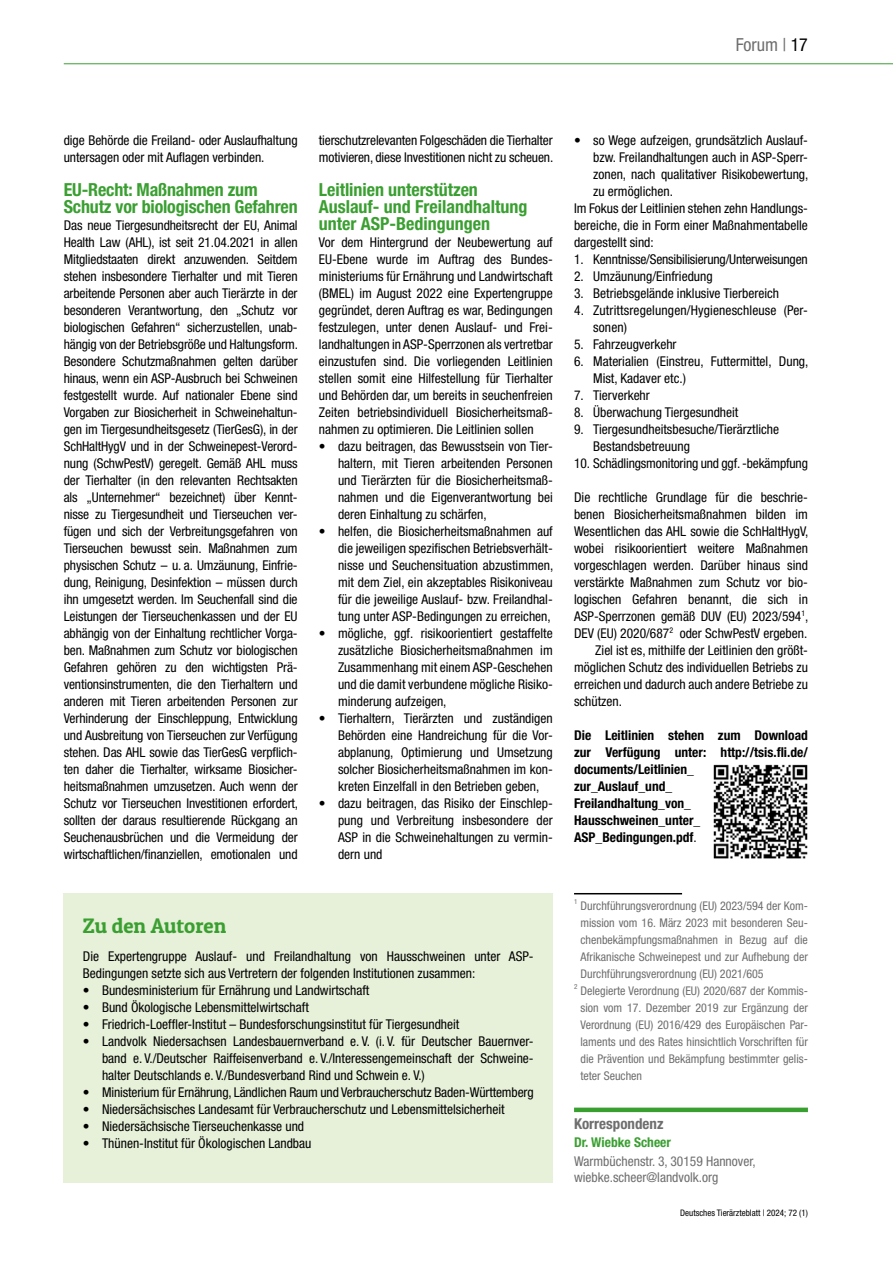
<style>
.page{position:relative;width:893px;height:1263px;background:#fff}
.page>*{position:absolute;margin:0;border:0;box-sizing:border-box;transform-origin:0 0}
.t1{font:21px "Patua One";color:#3a9f31}
.t2{font:700 condensed 18px/17px "Helvetica Neue LT Std";letter-spacing:-.005em;color:#3a9f31}
.t3{font:condensed 18px "Helvetica Neue LT Std";color:#6e6e6e}
.t4{font:700 condensed 15px "Helvetica Neue LT Std";color:#6e6e6e}
.t5{font:condensed 13.5px/17px "Helvetica Neue LT Std";color:#000;text-align:justify}
.t6{font:700 condensed 13.5px/17px "Helvetica Neue LT Std";color:#000}
.t7{font:condensed 13.5px/16.2px "Helvetica Neue LT Std";color:#6e6e6e}
.t8{font:700 condensed 13.5px "Helvetica Neue LT Std";color:#3a9f31}
.t9{font:condensed 12px/17px "Helvetica Neue LT Std";color:#6e6e6e;text-align:justify}
.t10{font:condensed 9px "Helvetica Neue LT Std";color:#000}
.t11{font:condensed 7.05px "Helvetica Neue LT Std";color:#6e6e6e}
.s1{color:#000}
.s2{font-weight:400}
</style>
<div class="page">
<hr style="left:64px;top:63px;width:829px;height:1px;background:#3a9f31">
<hr style="left:574px;top:893px;width:108px;height:1px;background:#000">
<div style="left:64px;top:893px;width:489px;height:289px;background:#e7f0d9"></div>
<div style="left:574px;top:1107px;width:234px;height:5px;background:#3a9f31"></div>
<img style="left:713px;top:764px;width:95px;height:95px">
<h2 class="t3" style="left:736px;top:34px;width:74px">Forum | <span class="s1">17</span></h2>
<p class="t5" style="left:64px;top:131px;width:235px">dige Behörde die Freiland- oder Auslaufhaltung untersagen oder mit Auflagen verbinden.</p>
<h2 class="t2" style="left:64px;top:180px;width:235px">EU-Recht: Maßnahmen zum<br>Schutz vor biologischen Gefahren</h2>
<p class="t5" style="left:64px;top:216px;width:236px">Das neue Tiergesundheitsrecht der EU, Animal Health Law (AHL), ist seit 21.04.2021 in allen Mitgliedstaaten direkt anzuwenden. Seitdem stehen insbesondere Tierhalter und mit Tieren arbeitende Personen aber auch Tierärzte in der besonderen Verantwortung, den „Schutz vor biologischen Gefahren“ sicherzustellen, unab&shy;hängig von der Betriebsgröße und Haltungsform.<br>Besondere Schutzmaßnahmen gelten darüber hinaus, wenn ein ASP-Ausbruch bei Schweinen festgestellt wurde. Auf nationaler Ebene sind Vorgaben zur Biosicherheit in Schweinehaltun&shy;gen im Tiergesundheitsgesetz (TierGesG), in der SchHaltHygV und in der Schweinepest-Verord&shy;nung (SchwPestV) geregelt. Gemäß AHL muss der Tierhalter (in den relevanten Rechtsakten als „Unternehmer“ bezeichnet) über Kennt&shy;nisse zu Tiergesundheit und Tierseuchen ver&shy;fügen und sich der Verbreitungsgefahren von Tierseuchen bewusst sein. Maßnahmen zum physischen Schutz – u. a. Umzäunung, Einfrie&shy;dung, Reinigung, Desinfektion – müssen durch ihn umgesetzt werden. Im Seuchenfall sind die Leistungen der Tierseuchenkassen und der EU abhängig von der Einhaltung rechtlicher Vorga&shy;ben. Maßnahmen zum Schutz vor biologischen Gefahren gehören zu den wichtigsten Prä&shy;ventionsinstrumenten, die den Tierhaltern und anderen mit Tieren arbeitenden Personen zur Verhinderung der Einschleppung, Entwicklung und Ausbreitung von Tierseuchen zur Verfügung stehen. Das AHL sowie das TierGesG verpflich&shy;ten daher die Tierhalter, wirksame Biosicher&shy;heitsmaßnahmen umzusetzen. Auch wenn der Schutz vor Tierseuchen Investitionen erfordert, sollten der daraus resultierende Rückgang an Seuchenausbrüchen und die Vermeidung der wirtschaftlichen/finanziellen, emotionalen und</p>
<p class="t5" style="left:319px;top:131px;width:236px">tierschutzrelevanten Folgeschäden die Tierhalter motivieren, diese Investitionen nicht zu scheuen.</p>
<h2 class="t2" style="left:319px;top:180px;width:210px">Leitlinien unterstützen<br>Auslauf- und Freilandhaltung unter ASP-Bedingungen</h2>
<p class="t5" style="left:319px;top:233px;width:235px">Vor dem Hintergrund der Neubewertung auf EU-Ebene wurde im Auftrag des Bundes&shy;ministeriums für Ernährung und Landwirtschaft (BMEL) im August 2022 eine Expertengruppe gegründet, deren Auftrag es war, Bedingungen festzulegen, unter denen Auslauf- und Frei&shy;landhaltungen in ASP-Sperrzonen als vertretbar einzustufen sind. Die vorliegenden Leitlinien stellen somit eine Hilfestellung für Tierhalter und Behörden dar, um bereits in seuchenfreien Zeiten betriebsindividuell Biosicherheitsmaß&shy;nahmen zu optimieren. Die Leitlinien sollen</p>
<p class="t5" style="left:338px;top:437px;width:216px;text-indent:-19px">• dazu beitragen, das Bewusstsein von Tier&shy;haltern, mit Tieren arbeitenden Personen und Tierärzten für die Biosicherheitsmaß&shy;nahmen und die Eigenverantwortung bei deren Einhaltung zu schärfen,</p>
<p class="t5" style="left:338px;top:522px;width:217px;text-indent:-19px">• helfen, die Biosicherheitsmaßnahmen auf die jeweiligen spezifischen Betriebsverhält&shy;nisse und Seuchensituation abzustimmen, mit dem Ziel, ein akzeptables Risikoniveau für die jeweilige Auslauf- bzw. Freilandhal&shy;tung unter ASP-Bedingungen zu erreichen,</p>
<p class="t5" style="left:338px;top:625px;width:216px;text-indent:-19px">• mögliche, ggf. risikoorientiert gestaffelte zusätzliche Biosicherheitsmaßnahmen im Zusammenhang mit einem ASP-Geschehen und die damit verbundene mögliche Risiko&shy;minderung aufzeigen,</p>
<p class="t5" style="left:338px;top:710px;width:216px;text-indent:-19px">• Tierhaltern, Tierärzten und zuständigen Behörden eine Handreichung für die Vor&shy;abplanung, Optimierung und Umsetzung solcher Biosicherheitsmaßnahmen im kon&shy;kreten Einzelfall in den Betrieben geben,</p>
<p class="t5" style="left:338px;top:795px;width:216px;text-indent:-19px">• dazu beitragen, das Risiko der Einschlep&shy;pung und Verbreitung insbesondere der ASP in die Schweinehaltungen zu vermin&shy;dern und</p>
<h1 class="t1" style="left:83px;top:912px;width:145px">Zu den Autoren</h1>
<p class="t5" style="left:83px;top:948px;width:452px">Die Expertengruppe Auslauf- und Freilandhaltung von Hausschweinen unter ASP-<br>Bedingungen setzte sich aus Vertretern der folgenden Institutionen zusammen:</p>
<p class="t5" style="left:83px;top:982px;width:288px">• Bundesministerium für Ernährung und Landwirtschaft</p>
<p class="t5" style="left:83px;top:999px;width:227px">• Bund Ökologische Lebensmittelwirtschaft</p>
<p class="t5" style="left:83px;top:1016px;width:378px">• Friedrich-Loeffler-Institut – Bundesforschungsinstitut für Tiergesundheit</p>
<p class="t5" style="left:102px;top:1033px;width:433px;text-indent:-19px">• Landvolk Niedersachsen Landesbauernverband e. V. (i. V. für Deutscher Bauernver&shy;band e. V./Deutscher Raiffeisenverband e. V./Interessengemeinschaft der Schweine&shy;halter Deutschlands e. V./Bundesverband Rind und Schwein e. V.)</p>
<p class="t5" style="left:83px;top:1084px;width:452px">• Ministerium für Ernährung, Ländlichen Raum und Verbraucherschutz Baden-Württemberg</p>
<p class="t5" style="left:83px;top:1101px;width:423px">• Niedersächsisches Landesamt für Verbraucherschutz und Lebensmittelsicherheit</p>
<p class="t5" style="left:83px;top:1118px;width:223px">• Niedersächsische Tierseuchenkasse und</p>
<p class="t5" style="left:83px;top:1135px;width:230px">• Thünen-Institut für Ökologischen Landbau</p>
<p class="t5" style="left:574px;top:131px;width:235px">• so Wege aufzeigen, grundsätzlich Auslauf-</p>
<p class="t5" style="left:593px;top:148px;width:216px">bzw. Freilandhaltungen auch in ASP-Sperr-</p>
<p class="t5" style="left:593px;top:165px;width:217px">zonen, nach qualitativer Risikobewertung,</p>
<p class="t5" style="left:593px;top:182px;width:81px">zu ermöglichen.</p>
<p class="t5" style="left:574px;top:199px;width:235px">Im Fokus der Leitlinien stehen zehn Handlungs-</p>
<p class="t5" style="left:574px;top:216px;width:235px">bereiche, die in Form einer Maßnahmentabelle</p>
<p class="t5" style="left:574px;top:233px;width:81px">dargestellt sind:</p>
<p class="t5" style="left:574px;top:250px;width:235px">1. Kenntnisse/Sensibilisierung/Unterweisungen</p>
<p class="t5" style="left:574px;top:267px;width:140px">2. Umzäunung/Einfriedung</p>
<p class="t5" style="left:574px;top:284px;width:207px">3. Betriebsgelände inklusive Tierbereich</p>
<p class="t5" style="left:593px;top:301px;width:216px;text-indent:-19px">4. Zutrittsregelungen/Hygieneschleuse (Per&shy;sonen)</p>
<p class="t5" style="left:574px;top:335px;width:104px">5. Fahrzeugverkehr</p>
<p class="t5" style="left:593px;top:352px;width:217px;text-indent:-19px">6. Materialien (Einstreu, Futtermittel, Dung,<br>Mist, Kadaver etc.)</p>
<p class="t5" style="left:574px;top:386px;width:77px">7. Tierverkehr</p>
<p class="t5" style="left:574px;top:403px;width:166px">8. Überwachung Tiergesundheit</p>
<p class="t5" style="left:593px;top:420px;width:187px;text-indent:-19px">9. Tiergesundheitsbesuche/Tierärztliche<br>Bestandsbetreuung</p>
<p class="t5" style="left:574px;top:454px;width:235px">10. Schädlingsmonitoring und ggf. -bekämpfung</p>
<p class="t5" style="left:574px;top:489px;width:235px">Die rechtliche Grundlage für die beschrie-</p>
<p class="t5" style="left:574px;top:506px;width:235px">benen Biosicherheitsmaßnahmen bilden im</p>
<p class="t5" style="left:574px;top:523px;width:236px">Wesentlichen das AHL sowie die SchHaltHygV,</p>
<p class="t5" style="left:574px;top:540px;width:235px">wobei risikoorientiert weitere Maßnahmen</p>
<p class="t5" style="left:574px;top:557px;width:235px">vorgeschlagen werden. Darüber hinaus sind</p>
<p class="t5" style="left:574px;top:574px;width:235px">verstärkte Maßnahmen zum Schutz vor bio-</p>
<p class="t5" style="left:574px;top:591px;width:235px">logischen Gefahren benannt, die sich in</p>
<p class="t5" style="left:574px;top:608px;width:236px">ASP-Sperrzonen gemäß DUV (EU) 2023/594<sup>1</sup>,</p>
<p class="t5" style="left:574px;top:624px;width:235px">DEV (EU) 2020/687<sup>2</sup> oder SchwPestV ergeben.</p>
<p class="t5" style="left:595px;top:641px;width:214px">Ziel ist es, mithilfe der Leitlinien den größt-</p>
<p class="t5" style="left:574px;top:658px;width:235px">möglichen Schutz des individuellen Betriebs zu</p>
<p class="t5" style="left:574px;top:676px;width:235px">erreichen und dadurch auch andere Betriebe zu</p>
<p class="t5" style="left:574px;top:693px;width:49px">schützen.</p>
<p class="t6" style="left:574px;top:726px;width:235px">Die Leitlinien stehen zum Download zur Verfügung unter: http://tsis.fli.de/ documents/Leitlinien_<br>zur_Auslauf_und_<br>Freilandhaltung_von_<br>Hausschweinen_unter_<br>ASP_Bedingungen.pdf<span class="s2">.</span></p>
<p class="t11" style="left:574px;top:897px;width:5px">1</p>
<p class="t9" style="left:580px;top:897px;width:229px">Durchführungsverordnung (EU) 2023/594 der Kom&shy;mission vom 16. März 2023 mit besonderen Seu&shy;chenbekämpfungsmaßnahmen in Bezug auf die Afrikanische Schweinepest und zur Aufhebung der Durchführungsverordnung (EU) 2021/605</p>
<p class="t11" style="left:574px;top:982px;width:5px">2</p>
<p class="t9" style="left:580px;top:982px;width:229px">Delegierte Verordnung (EU) 2020/687 der Kommis&shy;sion vom 17. Dezember 2019 zur Ergänzung der Verordnung (EU) 2016/429 des Europäischen Par&shy;laments und des Rates hinsichtlich Vorschriften für die Prävention und Bekämpfung bestimmter gelis&shy;teter Seuchen</p>
<p class="t4" style="left:574px;top:1115px;width:91px">Korrespondenz</p>
<p class="t8" style="left:574px;top:1134px;width:98px">Dr. Wiebke Scheer</p>
<p class="t7" style="left:574px;top:1153px;width:183px">Warmbüchenstr. 3, 30159 Hannover, wiebke.scheer@landvolk.org</p>
<p class="t10" style="left:680px;top:1208px;width:129px">Deutsches Tierärzteblatt | 2024; 72 (1)</p>
</div>
